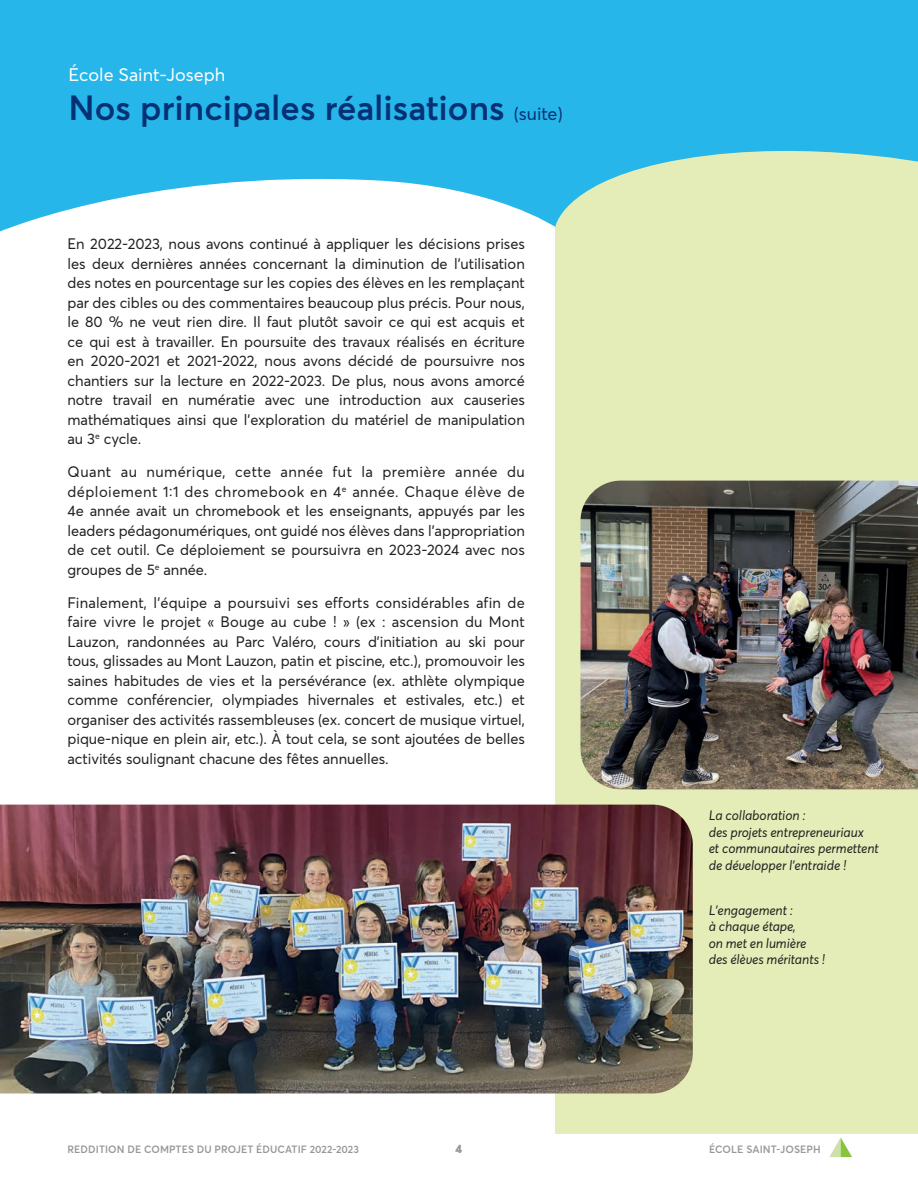
<style>
.page{position:relative;width:918px;height:1188px;background:#fff}
.page>*{position:absolute;margin:0;border:0;box-sizing:border-box;transform-origin:0 0}
.t1{font:600 34.5px "Averta";color:#053174}
.t2{font:18px "Averta";color:#fff}
.t3{font:15px/19.5px "Averta";letter-spacing:-.005em;color:#231f20;text-align:justify}
.t4{font:italic 13.5px/16.5px "Averta";letter-spacing:-.005em;color:#231f20}
.t5{font:900 12px "Averta";color:#95979a}
.t6{font:600 10.5px "Averta";letter-spacing:.01em;color:#95979a}
.s1{font-weight:400;font-size:18px}
</style>
<div class="page">
<svg style="left:829px;top:1137px;width:23px;height:20px"></svg>
<div style="left:555px;top:119px;width:363px;height:1015px;background:#e4edb8"></div>
<svg style="left:0;top:0;width:918px;height:232px;fill:#26b6ea"></svg>
<img style="left:0;top:805px;width:693px;height:289px">
<img style="left:580px;top:481px;width:338px;height:308px">
<p class="t2" style="left:69px;top:63px;width:158px">École Saint-Joseph</p>
<h1 class="t1" style="left:69px;top:86px;width:496px">Nos principales réalisations <span class="s1">(suite)</span></h1>
<p class="t3" style="left:68px;top:234px;width:459px">En 2022-2023, nous avons continué à appliquer les décisions prises les deux dernières années concernant la diminution de l’utilisation des notes en pourcentage sur les copies des élèves en les remplaçant par des cibles ou des commentaires beaucoup plus précis. Pour nous, le 80 % ne veut rien dire. Il faut plutôt savoir ce qui est acquis et ce qui est à travailler. En poursuite des travaux réalisés en écriture en 2020-2021 et 2021-2022, nous avons décidé de poursuivre nos chantiers sur la lecture en 2022-2023. De plus, nous avons amorcé notre travail en numératie avec une introduction aux causeries mathématiques ainsi que l’exploration du matériel de manipulation au 3<sup>e</sup> cycle.</p>
<p class="t3" style="left:68px;top:462px;width:459px">Quant au numérique, cette année fut la première année du déploiement 1:1 des chromebook en 4<sup>e</sup> année. Chaque élève de 4e année avait un chromebook et les enseignants, appuyés par les leaders pédagonumériques, ont guidé nos élèves dans l’appropriation de cet outil. Ce déploiement se poursuivra en 2023-2024 avec nos groupes de 5<sup>e</sup> année.</p>
<p class="t3" style="left:67px;top:592px;width:459px">Finalement, l’équipe a poursuivi ses efforts considérables afin de faire vivre le projet « Bouge au cube ! » (ex : ascension du Mont Lauzon, randonnées au Parc Valéro, cours d’initiation au ski pour tous, glissades au Mont Lauzon, patin et piscine, etc.), promouvoir les saines habitudes de vies et la persévérance (ex. athlète olympique comme conférencier, olympiades hivernales et estivales, etc.) et organiser des activités rassembleuses (ex. concert de musique virtuel, pique-nique en plein air, etc.). À tout cela, se sont ajoutées de belles activités soulignant chacune des fêtes annuelles.</p>
<p class="t4" style="left:709px;top:808px;width:172px">La collaboration :<br>des projets entrepreneuriaux<br>et communautaires permettent de développer l’entraide !</p>
<p class="t4" style="left:709px;top:903px;width:118px">L’engagement :<br>à chaque étape,<br>on met en lumière des élèves méritants !</p>
<p class="t6" style="left:68px;top:1143px;width:293px">REDDITION DE COMPTES DU PROJET ÉDUCATIF 2022-2023</p>
<p class="t5" style="left:455px;top:1141px;width:8px">4</p>
<p class="t6" style="left:709px;top:1142px;width:113px">ÉCOLE SAINT-JOSEPH</p>
</div>
